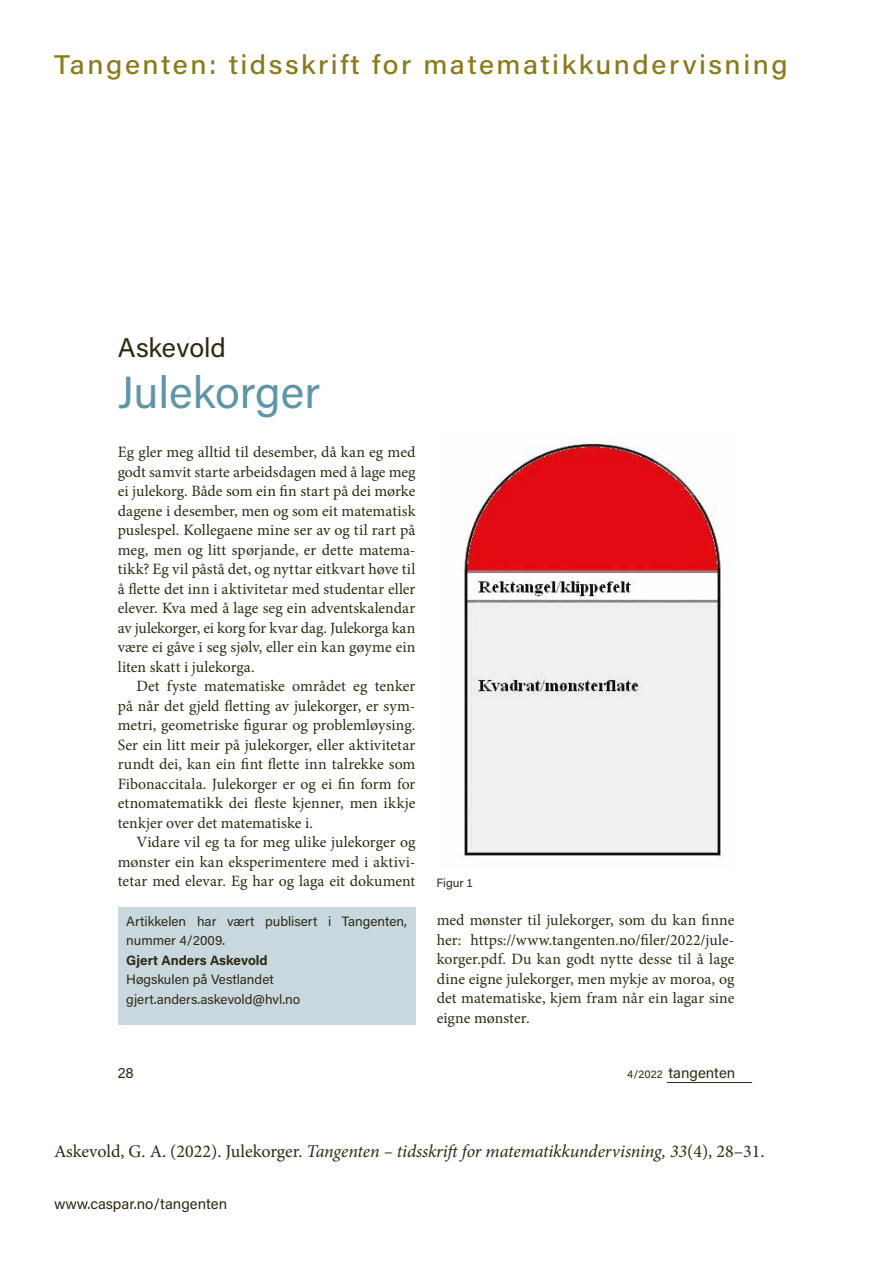
<style>
.page{position:relative;width:893px;height:1263px;background:#fff}
.page>*{position:absolute;margin:0;border:0;box-sizing:border-box;transform-origin:0 0}
.t1{font:45px "Acumin Pro";color:#5d95a9}
.t2{font:500 27px "Acumin Pro";letter-spacing:.09em;color:#8b7a18;scale:1.05 1}
.t3{font:27px "Acumin Pro";color:#2f2912}
.t4{font:italic 18px "Minion Pro";letter-spacing:-.01em;color:#2f2912}
.t5{font:15.75px/19.5px "Minion Pro";color:#2f2912;text-align:justify}
.t6{font:15px "Acumin Pro";color:#2f2912}
.t7{font:13.5px/19.5px "Acumin Pro";color:#2f2912}
.t8{font:700 13.5px "Acumin Pro";color:#2f2912}
.t9{font:12px "Acumin Pro";color:#2f2912}
.s1{font-size:11.25px}
.s2{font-style:normal}
</style>
<div class="page">
<hr style="left:667px;top:1082px;width:85px;height:1px;background:#2f2912">
<div style="left:118px;top:907px;width:297px;height:118px;background:#c9d7df"></div>
<img style="left:462px;top:441px;width:266px;height:418px">
<h2 class="t2" style="left:54px;top:46px;width:700px">Tangenten: tidsskrift for matematikkundervisning</h2>
<h2 class="t3" style="left:118px;top:329px;width:110px">Askevold</h2>
<h1 class="t1" style="left:118px;top:361px;width:204px">Julekorger</h1>
<p class="t5" style="left:118px;top:442px;width:299px">Eg gler meg alltid til desember, då kan eg med godt samvit starte arbeidsdagen med å lage meg ei julekorg. Både som ein fin start på dei mørke dagene i desember, men og som eit matematisk puslespel. Kollegaene mine ser av og til rart på meg, men og litt spørjande, er dette matema&shy;tikk? Eg vil påstå det, og nyttar eitkvart høve til å flette det inn i aktivitetar med studentar eller elever. Kva med å lage seg ein adventskalendar av julekorger, ei korg for kvar dag. Julekorga kan være ei gåve i seg sjølv, eller ein kan gøyme ein liten skatt i julekorga.</p>
<p class="t5" style="left:118px;top:676px;width:299px;text-indent:19px">Det fyste matematiske området eg tenker på når det gjeld fletting av julekorger, er sym&shy;metri, geometriske figurar og problemløysing.<br>Ser ein litt meir på julekorger, eller aktivitetar rundt dei, kan ein fint flette inn talrekke som Fibonaccitala. Julekorger er og ei fin form for etnomatematikk dei fleste kjenner, men ikkje tenkjer over det matematiske i.</p>
<p class="t5" style="left:118px;top:832px;width:299px;text-indent:19px">Vidare vil eg ta for meg ulike julekorger og mønster ein kan eksperimentere med i aktivi&shy;tetar med elevar. Eg har og laga eit dokument</p>
<p class="t7" style="left:126px;top:911px;width:282px">Artikkelen har vært publisert i Tangenten, nummer 4/2009.</p>
<p class="t8" style="left:126px;top:951px;width:143px">Gjert Anders Askevold</p>
<p class="t7" style="left:126px;top:969px;width:175px">Høgskulen på Vestlandet gjert.anders.askevold@hvl.no</p>
<p class="t9" style="left:436px;top:874px;width:38px">Figur 1</p>
<p class="t5" style="left:437px;top:910px;width:299px">med mønster til julekorger, som du kan finne her: https://www.tangenten.no/filer/2022/jule&shy;korger.pdf. Du kan godt nytte desse til å lage dine eigne julekorger, men mykje av moroa, og det matematiske, kjem fram når ein lagar sine eigne mønster.</p>
<p class="t6" style="left:118px;top:1063px;width:18px">28</p>
<p class="t6" style="left:627px;top:1063px;width:110px"><span class="s1">4/2022</span> tangenten</p>
<p class="t4" style="left:54px;top:1139px;width:712px"><span class="s2">Askevold, G. A. (2022). Julekorger.</span> Tangenten – tidsskrift for matematikkundervisning, 33<span class="s2">(4), 28–31.</span></p>
<p class="t6" style="left:54px;top:1193px;width:175px">www.caspar.no/tangenten</p>
</div>
